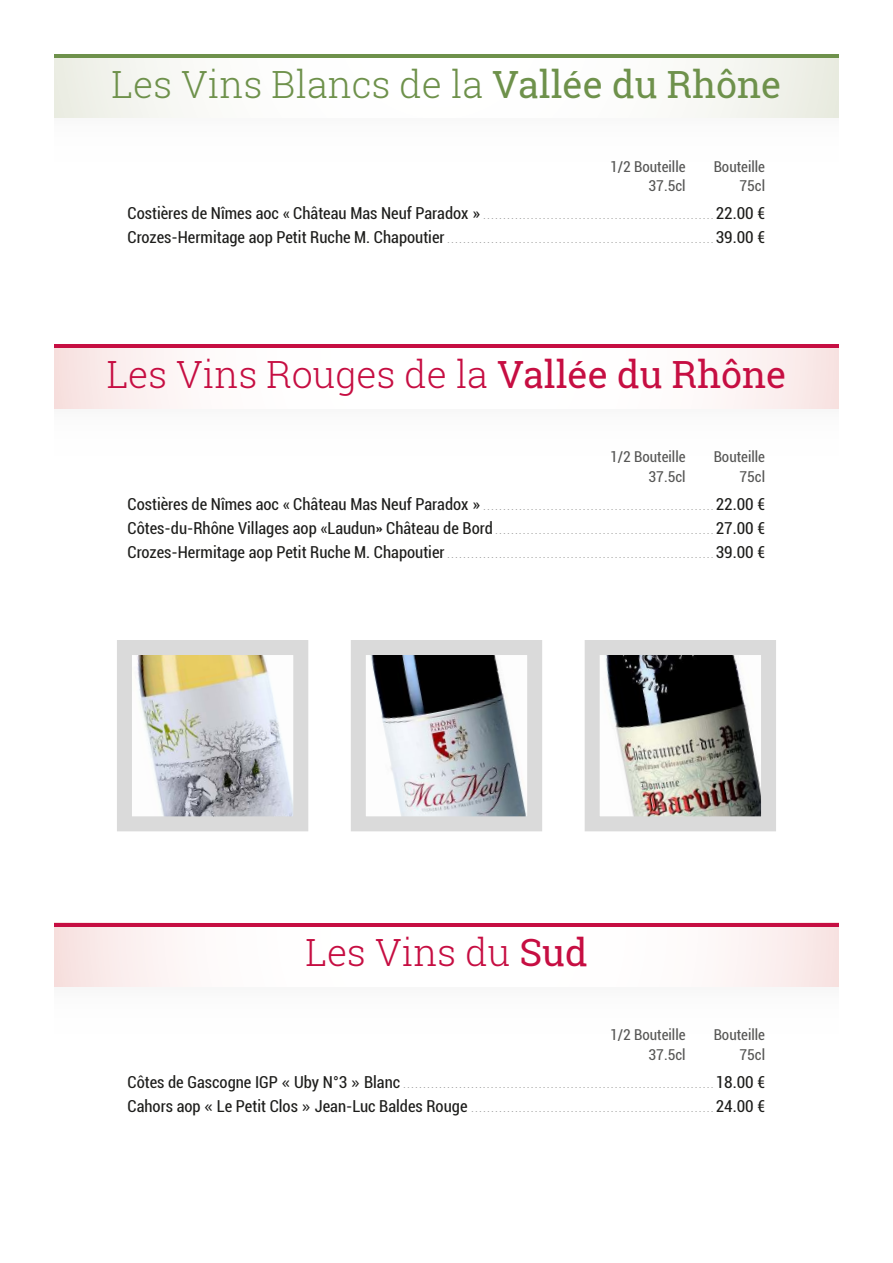
<style>
.page{position:relative;width:893px;height:1263px;background:#fff}
.page>*{position:absolute;margin:0;border:0;box-sizing:border-box;transform-origin:0 0}
.t1{font:300 37.5px "Roboto Slab";color:#c60e42}
.t2{font:300 37.5px "Roboto Slab";color:#6e914b}
.t3{font:condensed 15px "Roboto";color:#575756}
.t4{font:condensed 9px "Roboto";color:#878786}
.s1{font-weight:400}
.s2{font-size:16.5px;color:#1d1d1b}
.s3{font-stretch:normal;font-size:16.5px;color:#1d1d1b}
.s4{font-family:"Open Sans";font-stretch:normal;font-size:16.5px;color:#1d1d1b}
</style>
<div class="page">
<svg style="left:54px;top:57px;width:785px;height:61px"></svg>
<hr style="left:54px;top:54px;width:785px;height:3px;background:#6e914b">
<svg style="left:54px;top:348px;width:785px;height:60px"></svg>
<hr style="left:54px;top:344px;width:785px;height:4px;background:#c60e42">
<svg style="left:54px;top:926px;width:785px;height:60px"></svg>
<hr style="left:54px;top:923px;width:785px;height:3px;background:#c60e42">
<img style="left:370px;top:656px;width:156px;height:159px">
<div style="left:351px;top:640px;width:191px;height:191px;border:15px solid #dadada"></div>
<img style="left:137px;top:656px;width:155px;height:159px">
<div style="left:117px;top:640px;width:191px;height:191px;border:15px solid #dadada"></div>
<img style="left:605px;top:656px;width:155px;height:159px">
<div style="left:585px;top:640px;width:191px;height:191px;border:15px solid #dadada"></div>
<h1 class="t2" style="left:112px;top:69px;width:671px">Les Vins Blancs de la <span class="s1">Vallée du Rhône</span></h1>
<h2 class="t3" style="left:610px;top:160px;width:77px">1/2 Bouteille</h2>
<h2 class="t3" style="left:714px;top:160px;width:53px">Bouteille</h2>
<h2 class="t3" style="left:648px;top:179px;width:39px">37.5cl</h2>
<h2 class="t3" style="left:739px;top:179px;width:27px">75cl</h2>
<p class="t4" style="left:128px;top:212px;width:639px"><span class="s2">Costières de Nîmes aoc « Château Mas Neuf Paradox</span> <span class="s3">»</span> ..........................................................<span class="s2">22.00 €</span></p>
<p class="t4" style="left:128px;top:236px;width:639px"><span class="s2">Crozes-Hermitage aop Petit Ruche M. Chapoutier</span> ...................................................................<span class="s2">39.00 €</span></p>
<h1 class="t1" style="left:107px;top:359px;width:681px">Les Vins Rouges de la <span class="s1">Vallée du Rhône</span></h1>
<h2 class="t3" style="left:610px;top:450px;width:77px">1/2 Bouteille</h2>
<h2 class="t3" style="left:714px;top:450px;width:53px">Bouteille</h2>
<h2 class="t3" style="left:648px;top:470px;width:39px">37.5cl</h2>
<h2 class="t3" style="left:739px;top:470px;width:27px">75cl</h2>
<p class="t4" style="left:128px;top:503px;width:639px"><span class="s2">Costières de Nîmes aoc « Château Mas Neuf Paradox</span> <span class="s3">»</span> ..........................................................<span class="s2">22.00 €</span></p>
<p class="t4" style="left:128px;top:527px;width:639px"><span class="s2">Côtes-du-Rhône Villages aop «Laudun» Château de Bord</span> .......................................................<span class="s2">27.00 €</span></p>
<p class="t4" style="left:128px;top:551px;width:639px"><span class="s2">Crozes-Hermitage aop Petit Ruche M. Chapoutier</span> ...................................................................<span class="s2">39.00 €</span></p>
<h1 class="t1" style="left:305px;top:938px;width:284px">Les Vins du <span class="s1">Sud</span></h1>
<h2 class="t3" style="left:610px;top:1028px;width:77px">1/2 Bouteille</h2>
<h2 class="t3" style="left:714px;top:1028px;width:53px">Bouteille</h2>
<h2 class="t3" style="left:648px;top:1048px;width:39px">37.5cl</h2>
<h2 class="t3" style="left:739px;top:1048px;width:27px">75cl</h2>
<p class="t4" style="left:128px;top:1081px;width:639px"><span class="s2">Côtes de Gascogne IGP</span> <span class="s4">«</span> <span class="s2">Uby N°3</span> <span class="s4">»</span> <span class="s2">Blanc</span> ..............................................................................<span class="s2">18.00 €</span></p>
<p class="t4" style="left:128px;top:1105px;width:639px"><span class="s2">Cahors aop</span> <span class="s4">«</span> <span class="s2">Le Petit Clos</span> <span class="s4">»</span> <span class="s2">Jean-Luc Baldes Rouge</span> .............................................................<span class="s2">24.00 €</span></p>
</div>
